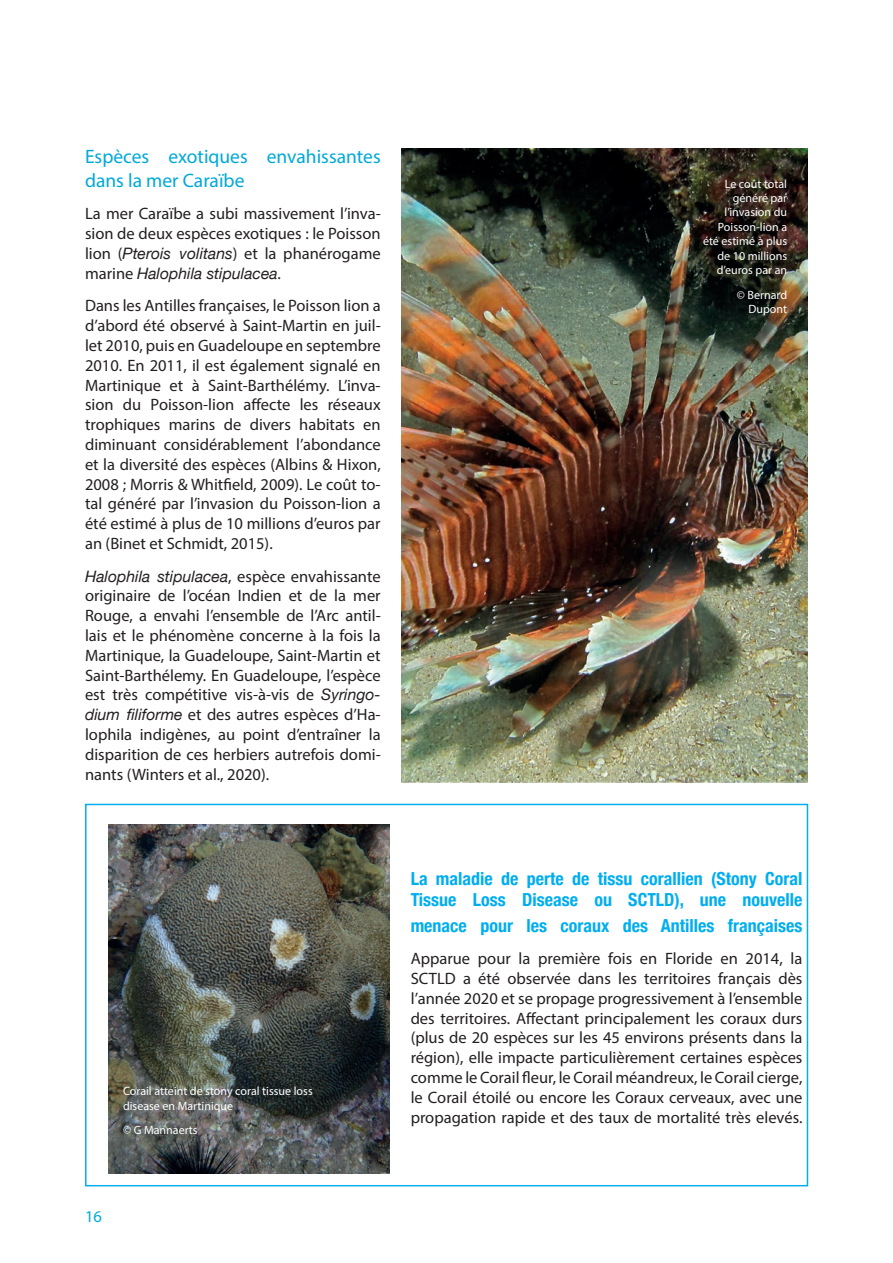
<style>
.page{position:relative;width:893px;height:1263px;background:#fff}
.page>*{position:absolute;margin:0;border:0;box-sizing:border-box;transform-origin:0 0}
.t1{font:19.5px/23.4px "Myriad Pro";color:#00a9d8}
.t2{font:700 condensed 18px/21.6px "Helvetica Neue";color:#00aeef}
.t3{font:16.5px/19.8px "Myriad Pro";color:#231f20;text-align:justify}
.t4{font:16.5px "Myriad Pro";color:#00a9d8}
.t5{font:italic 15.75px "Helvetica Neue";color:#231f20}
.t6{font:12px/14.4px "Myriad Pro";color:#fff;text-align:right}
.s1{font-family:"Helvetica Neue";font-style:italic;font-size:15.75px}
.s2{font-family:"Myriad Pro";font-style:normal;font-size:16.5px}
</style>
<div class="page">
<img style="left:402px;top:149px;width:406px;height:633px">
<img style="left:109px;top:824px;width:280px;height:350px">
<div style="left:85px;top:804px;width:723px;height:382px;border:2px solid #00aeef"></div>
<p class="t1" style="left:85px;top:145px;width:297px">Espèces exotiques envahissantes dans la mer Caraïbe</p>
<p class="t3" style="left:85px;top:204px;width:297px">La mer Caraïbe a subi massivement l’inva&shy;sion de deux espèces exotiques : le Poisson lion (<span class="s1">Pterois volitans</span>) et la phanérogame</p>
<p class="t5" style="left:85px;top:262px;width:197px"><span class="s2">marine</span> Halophila stipulacea<span class="s2">.</span></p>
<p class="t3" style="left:85px;top:296px;width:297px">Dans les Antilles françaises, le Poisson lion a d’abord été observé à Saint-Martin en juil&shy;let 2010, puis en Guadeloupe en septembre 2010. En 2011, il est également signalé en Martinique et à Saint-Barthélémy. L’inva&shy;sion du Poisson-lion affecte les réseaux trophiques marins de divers habitats en diminuant considérablement l’abondance et la diversité des espèces (Albins &amp; Hixon, 2008 ; Morris &amp; Whitfield, 2009). Le coût to&shy;tal généré par l’invasion du Poisson-lion a été estimé à plus de 10 millions d’euros par an (Binet et Schmidt, 2015).</p>
<p class="t5" style="left:85px;top:565px;width:297px">Halophila stipulacea<span class="s2">, espèce envahissante</span></p>
<p class="t3" style="left:85px;top:586px;width:297px">originaire de l’océan Indien et de la mer Rouge, a envahi l’ensemble de l’Arc antil&shy;lais et le phénomène concerne à la fois la Martinique, la Guadeloupe, Saint-Martin et Saint-Barthélemy. En Guadeloupe, l’espèce est très compétitive vis-à-vis de <span class="s1">Syringo&shy;dium filiforme</span> et des autres espèces d’Ha&shy;lophila indigènes, au point d’entraîner la disparition de ces herbiers autrefois domi&shy;nants (Winters et al., 2020).</p>
<p class="t6" style="left:703px;top:176px;width:86px">Le coût total généré par l’invasion du<br>Poisson-lion a été estimé à plus de 10 millions d’euros par an</p>
<p class="t6" style="left:737px;top:287px;width:52px">© Bernard<br>Dupont</p>
<p class="t6" style="left:123px;top:1084px;width:191px;text-align:left">Corail atteint de stony coral tissue loss disease en Martinique</p>
<p class="t6" style="left:123px;top:1123px;width:76px">© G Mannaerts</p>
<p class="t4" style="left:85px;top:1207px;width:18px">16</p>
<p class="t2" style="left:411px;top:866px;width:393px">La maladie de perte de tissu corallien (Stony Coral<br>Tissue Loss Disease ou SCTLD), une nouvelle</p>
<p class="t2" style="left:411px;top:913px;width:393px">menace pour les coraux des Antilles françaises</p>
<p class="t3" style="left:411px;top:948px;width:393px">Apparue pour la première fois en Floride en 2014, la SCTLD a été observée dans les territoires français dès l’année 2020 et se propage progressivement à l’ensemble des territoires. Affectant principalement les coraux durs (plus de 20 espèces sur les 45 environs présents dans la région), elle impacte particulièrement certaines espèces comme le Corail fleur, le Corail méandreux, le Corail cierge, le Corail étoilé ou encore les Coraux cerveaux, avec une propagation rapide et des taux de mortalité très elevés.</p>
</div>
